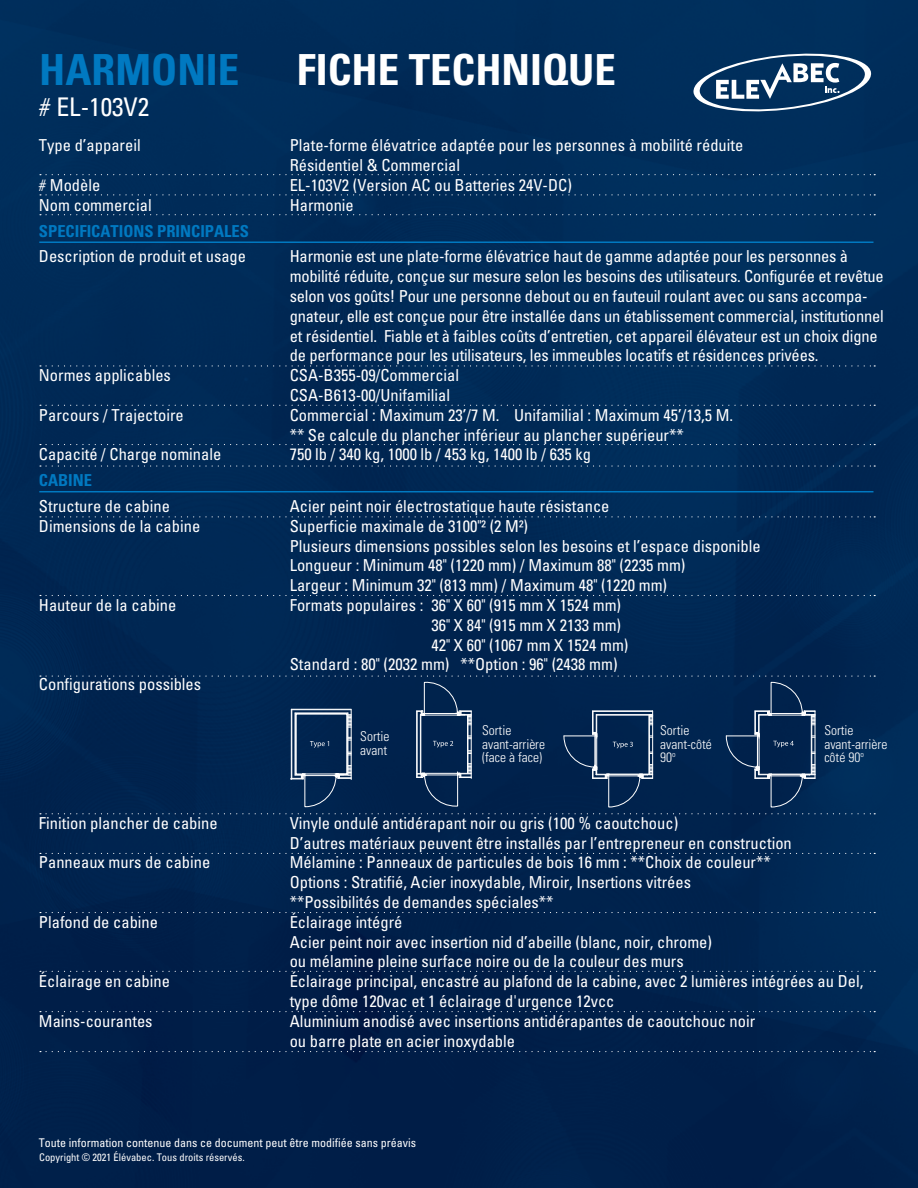
<style>
.page{position:relative;width:918px;height:1188px;background:#fff}
.page>*{position:absolute;margin:0;border:0;box-sizing:border-box;transform-origin:0 0}
.t1{font:700 condensed 42.9px "Univers";color:#fff}
.t2{font:700 condensed 42.9px "Univers";color:#0079c1}
.t3{font:condensed 25.65px "Univers";color:#fff}
.t4{font:condensed 16.5px/19.8px "Univers";color:#fff}
.t5{font:700 condensed 16.5px "Univers";color:#0079c1}
.t6{font:300 condensed 13.5px/13.2px "Univers";color:#fff}
.t7{font:condensed 12px "Univers";color:#fff}
.t8{font:condensed 10.5px "Univers";color:#fff}
</style>
<div class="page">
<img style="left:0;top:0;width:918px;height:1188px">
<svg style="left:692px;top:50px;width:181px;height:65px;background:#33587c"></svg>
<hr style="left:39px;top:241px;width:834px;height:2px;background:#0079c1">
<hr style="left:39px;top:491px;width:834px;height:1px;background:#0079c1">
<svg style="left:40px;top:174px;width:835px;height:1px"></svg>
<svg style="left:40px;top:194px;width:835px;height:1px"></svg>
<svg style="left:40px;top:214px;width:835px;height:1px"></svg>
<svg style="left:40px;top:365px;width:835px;height:2px;background:#143a64"></svg>
<svg style="left:40px;top:405px;width:835px;height:1px"></svg>
<svg style="left:40px;top:444px;width:835px;height:1px"></svg>
<svg style="left:40px;top:465px;width:835px;height:2px;background:#143962"></svg>
<svg style="left:40px;top:516px;width:835px;height:1px"></svg>
<svg style="left:40px;top:595px;width:835px;height:1px"></svg>
<svg style="left:40px;top:676px;width:835px;height:131px;background:#082b54"></svg>
<svg style="left:40px;top:813px;width:835px;height:1px"></svg>
<svg style="left:40px;top:853px;width:835px;height:1px"></svg>
<svg style="left:40px;top:912px;width:835px;height:1px"></svg>
<svg style="left:40px;top:971px;width:835px;height:1px"></svg>
<svg style="left:40px;top:1011px;width:835px;height:1px"></svg>
<svg style="left:40px;top:1051px;width:835px;height:1px"></svg>
<h1 class="t2" style="left:39px;top:43px;width:202px">HARMONIE</h1>
<h2 class="t3" style="left:39px;top:90px;width:111px"># EL-103V2</h2>
<p class="t4" style="left:39px;top:135px;width:103px">Type d’appareil</p>
<p class="t4" style="left:39px;top:175px;width:114px"># Modèle<br>Nom commercial</p>
<p class="t5" style="left:39px;top:221px;width:211px">SPECIFICATIONS PRINCIPALES</p>
<p class="t4" style="left:39px;top:246px;width:209px">Description de produit et usage</p>
<p class="t4" style="left:39px;top:365px;width:133px">Normes applicables</p>
<p class="t4" style="left:39px;top:405px;width:146px">Parcours / Trajectoire</p>
<p class="t4" style="left:39px;top:444px;width:184px">Capacité / Charge nominale</p>
<p class="t5" style="left:39px;top:470px;width:55px">CABINE</p>
<p class="t4" style="left:39px;top:496px;width:163px">Structure de cabine<br>Dimensions de la cabine</p>
<p class="t4" style="left:39px;top:595px;width:139px">Hauteur de la cabine</p>
<p class="t4" style="left:39px;top:674px;width:164px">Configurations possibles</p>
<p class="t4" style="left:39px;top:813px;width:180px">Finition plancher de cabine</p>
<p class="t4" style="left:39px;top:852px;width:173px">Panneaux murs de cabine</p>
<p class="t4" style="left:39px;top:912px;width:121px">Plafond de cabine</p>
<p class="t4" style="left:39px;top:971px;width:133px">Éclairage en cabine</p>
<p class="t4" style="left:39px;top:1011px;width:115px">Mains-courantes</p>
<h1 class="t1" style="left:297px;top:43px;width:321px">FICHE TECHNIQUE</h1>
<p class="t4" style="left:290px;top:135px;width:455px">Plate-forme élévatrice adaptée pour les personnes à mobilité réduite Résidentiel &amp; Commercial<br>EL-103V2 (Version AC ou Batteries 24V-DC)<br>Harmonie</p>
<p class="t4" style="left:290px;top:246px;width:596px">Harmonie est une plate-forme élévatrice haut de gamme adaptée pour les personnes à mobilité réduite, conçue sur mesure selon les besoins des utilisateurs. Configurée et revêtue selon vos goûts! Pour une personne debout ou en fauteuil roulant avec ou sans accompa&shy;gnateur, elle est conçue pour être installée dans un établissement commercial, institutionnel et résidentiel. Fiable et à faibles coûts d’entretien, cet appareil élévateur est un choix digne de performance pour les utilisateurs, les immeubles locatifs et résidences privées.<br>CSA-B355-09/Commercial<br>CSA-B613-00/Unifamilial<br>Commercial : Maximum 23’/7 M. Unifamilial : Maximum 45’/13,5 M.<br>** Se calcule du plancher inférieur au plancher supérieur**<br>750 lb / 340 kg, 1000 lb / 453 kg, 1400 lb / 635 kg</p>
<p class="t4" style="left:290px;top:496px;width:321px">Acier peint noir électrostatique haute résistance</p>
<p class="t4" style="left:290px;top:516px;width:240px">Superficie maximale de 3100"² (2 M²)</p>
<p class="t4" style="left:290px;top:536px;width:472px">Plusieurs dimensions possibles selon les besoins et l’espace disponible</p>
<p class="t4" style="left:290px;top:555px;width:397px">Longueur : Minimum 48" (1220 mm) / Maximum 88" (2235 mm)</p>
<p class="t4" style="left:290px;top:575px;width:379px">Largeur : Minimum 32" (813 mm) / Maximum 48" (1220 mm)</p>
<p class="t4" style="left:290px;top:595px;width:333px">Formats populaires : 36" X 60" (915 mm X 1524 mm)</p>
<p class="t4" style="left:432px;top:615px;width:191px">36" X 84" (915 mm X 2133 mm)</p>
<p class="t4" style="left:432px;top:635px;width:198px">42" X 60" (1067 mm X 1524 mm)</p>
<p class="t4" style="left:290px;top:654px;width:330px">Standard : 80" (2032 mm) **Option : 96" (2438 mm)</p>
<p class="t6" style="left:360px;top:730px;width:31px">Sortie avant</p>
<p class="t6" style="left:482px;top:724px;width:64px">Sortie avant-arrière (face à face)</p>
<p class="t6" style="left:660px;top:724px;width:53px">Sortie avant-côté<br>90<sup>o</sup></p>
<p class="t6" style="left:824px;top:724px;width:64px">Sortie avant-arrière côté 90<sup>o</sup></p>
<p class="t4" style="left:290px;top:813px;width:575px">Vinyle ondulé antidérapant noir ou gris (100 % caoutchouc)<br>D’autres matériaux peuvent être installés par l’entrepreneur en construction<br>Mélamine : Panneaux de particules de bois 16 mm : **Choix de couleur**<br>Options : Stratifié, Acier inoxydable, Miroir, Insertions vitrées<br>**Possibilités de demandes spéciales**<br>Éclairage intégré<br>Acier peint noir avec insertion nid d’abeille (blanc, noir, chrome)<br>ou mélamine pleine surface noire ou de la couleur des murs<br>Éclairage principal, encastré au plafond de la cabine, avec 2 lumières intégrées au Del, type dôme 120vac et 1 éclairage d'urgence 12vcc<br>Aluminium anodisé avec insertions antidérapantes de caoutchouc noir<br>ou barre plate en acier inoxydable</p>
<p class="t7" style="left:39px;top:1135px;width:379px">Toute information contenue dans ce document peut être modifiée sans préavis</p>
<p class="t8" style="left:39px;top:1151px;width:207px">Copyright © 2021 Élévabec. Tous droits réservés.</p>
</div>
